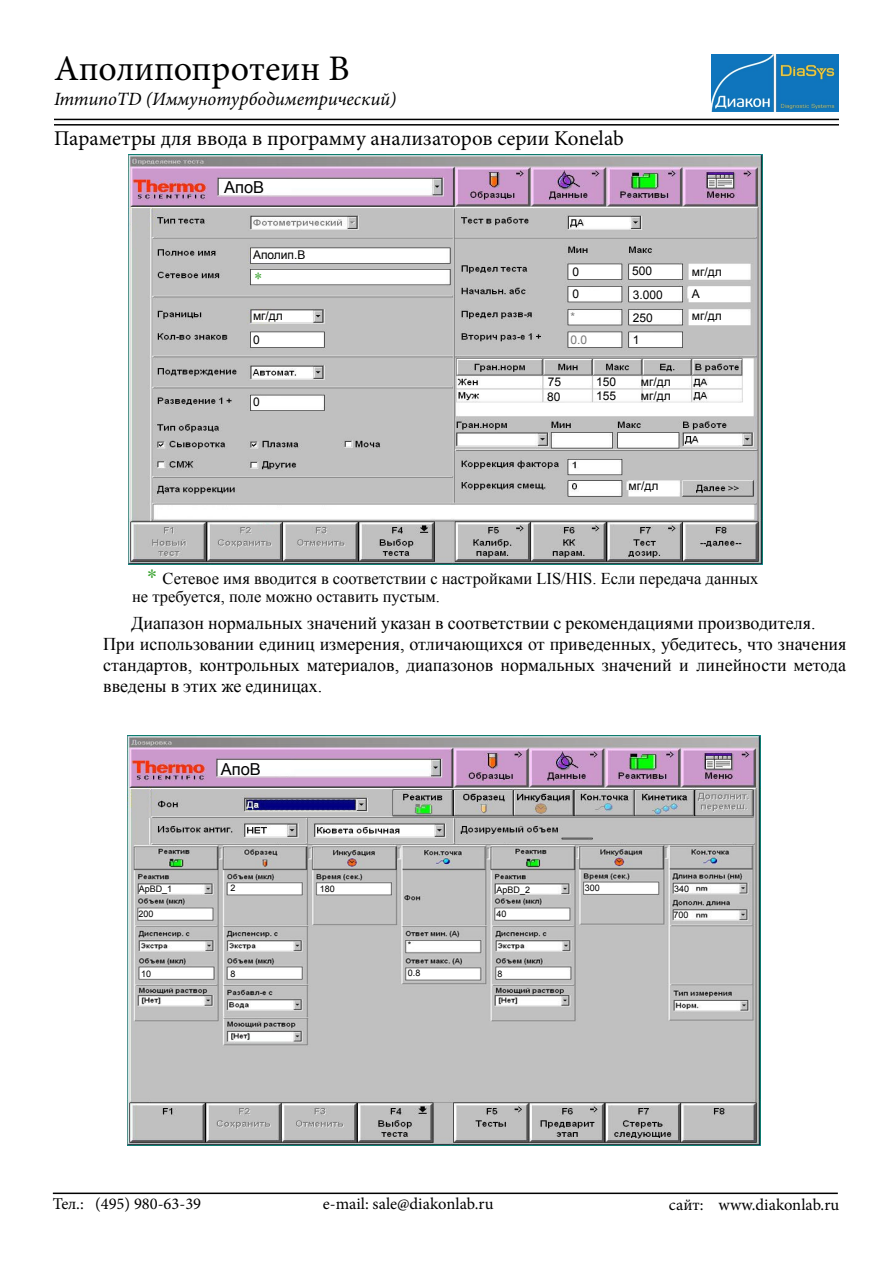
<style>
.page{position:relative;width:893px;height:1263px;background:#fff}
.page>*{position:absolute;margin:0;border:0;box-sizing:border-box;transform-origin:0 0}
.t1{font:36px "Minion Pro";color:#000}
.t2{font:21px "Minion Pro";color:#000}
.t3{font:italic 18.75px "Minion Pro";letter-spacing:-.005em;color:#000}
.t4{font:18px/21px "Times New Roman";color:#000}
.t5{font:16.5px/18px "Times New Roman";color:#000}
.t6{font:16.5px "Minion Pro";color:#000}
.t7{font:16.5px "Arial";color:#000}
.t8{font:16.5px "Times New Roman";color:#3fa535}
.t9{font:12px/23.9px "Arial";color:#000}
.t10{font:12px/22.8px "Arial";color:#787878}
.t11{font:9px "Arial";color:#000}
.s1{font-size:21px;color:#3fa535}
</style>
<div class="page">
<img style="left:127px;top:735px;width:634px;height:411px">
<img style="left:129px;top:154px;width:634px;height:411px">
<img style="left:711px;top:54px;width:128px;height:58px">
<hr style="left:54px;top:124px;width:785px;height:2px;background:#000">
<hr style="left:54px;top:119px;width:785px;height:1px;background:#000">
<hr style="left:53px;top:1192px;width:785px;height:2px;background:#000">
<h1 class="t1" style="left:54px;top:45px;width:297px">Аполипопротеин B</h1>
<p class="t3" style="left:54px;top:87px;width:344px">ImmunoTD (Иммунотурбодиметрический)</p>
<p class="t2" style="left:54px;top:124px;width:571px">Параметры для ввода в программу анализаторов серии Konelab</p>
<p class="t7" style="left:224px;top:177px;width:42px">АпоB</p>
<p class="t9" style="left:253px;top:243px;width:54px">Аполип.B</p>
<p class="t8" style="left:254px;top:267px;width:10px">*</p>
<p class="t9" style="left:253px;top:304px;width:31px">мг/дл<br>0</p>
<p class="t9" style="left:253px;top:390px;width:8px">0</p>
<p class="t9" style="left:572px;top:260px;width:8px;line-height:22.6px">0<br>0</p>
<p class="t10" style="left:570px;top:306px;width:18px">*<br>0.0</p>
<p class="t9" style="left:632px;top:259px;width:22px">500</p>
<p class="t9" style="left:633px;top:283px;width:32px">3.000</p>
<p class="t9" style="left:633px;top:305px;width:22px">250</p>
<p class="t9" style="left:633px;top:328px;width:8px">1</p>
<p class="t9" style="left:548px;top:370px;width:15px">75</p>
<p class="t9" style="left:596px;top:370px;width:22px">150</p>
<p class="t9" style="left:641px;top:370px;width:31px">мг/дл</p>
<p class="t9" style="left:547px;top:385px;width:15px">80</p>
<p class="t9" style="left:596px;top:384px;width:22px">155</p>
<p class="t9" style="left:641px;top:384px;width:31px">мг/дл</p>
<p class="t9" style="left:692px;top:260px;width:31px">мг/дл</p>
<p class="t9" style="left:692px;top:304px;width:31px">мг/дл</p>
<p class="t9" style="left:692px;top:282px;width:10px">А</p>
<p class="t9" style="left:628px;top:474px;width:31px">мг/дл</p>
<p class="t5" style="left:132px;top:570px;width:628px;text-indent:15px"><span class="s1">*</span> Сетевое имя вводится в соответствии с настройками LIS/HIS. Если передача данных не требуется, поле можно оставить пустым.</p>
<p class="t4" style="left:103px;top:612px;width:745px;text-indent:28px">Диапазон нормальных значений указан в соответствии с рекомендациями производителя.<br>При использовании единиц измерения, отличающихся от приведенных, убедитесь, что значения стандартов, контрольных материалов, диапазонов нормальных значений и линейности метода введены в этих же единицах.</p>
<p class="t7" style="left:221px;top:758px;width:42px">АпоB</p>
<p class="t11" style="left:139px;top:883px;width:35px">ApBD_1</p>
<p class="t11" style="left:139px;top:908px;width:17px">200</p>
<p class="t11" style="left:230px;top:882px;width:7px">2</p>
<p class="t11" style="left:320px;top:883px;width:17px">180</p>
<p class="t11" style="left:496px;top:884px;width:35px">ApBD_2</p>
<p class="t11" style="left:496px;top:908px;width:12px">40</p>
<p class="t11" style="left:585px;top:882px;width:17px">300</p>
<p class="t11" style="left:674px;top:883px;width:17px">340</p>
<p class="t11" style="left:673px;top:909px;width:17px">700</p>
<p class="t11" style="left:141px;top:967px;width:12px">10</p>
<p class="t11" style="left:230px;top:967px;width:7px">8</p>
<p class="t11" style="left:408px;top:939px;width:5px">*</p>
<p class="t11" style="left:408px;top:967px;width:14px">0.8</p>
<p class="t11" style="left:497px;top:967px;width:7px">8</p>
<p class="t6" style="left:53px;top:1192px;width:150px">Тел.: (495) 980-63-39</p>
<p class="t6" style="left:323px;top:1192px;width:172px">e-mail: sale@diakonlab.ru</p>
<p class="t6" style="left:669px;top:1194px;width:172px">сайт: www.diakonlab.ru</p>
</div>
